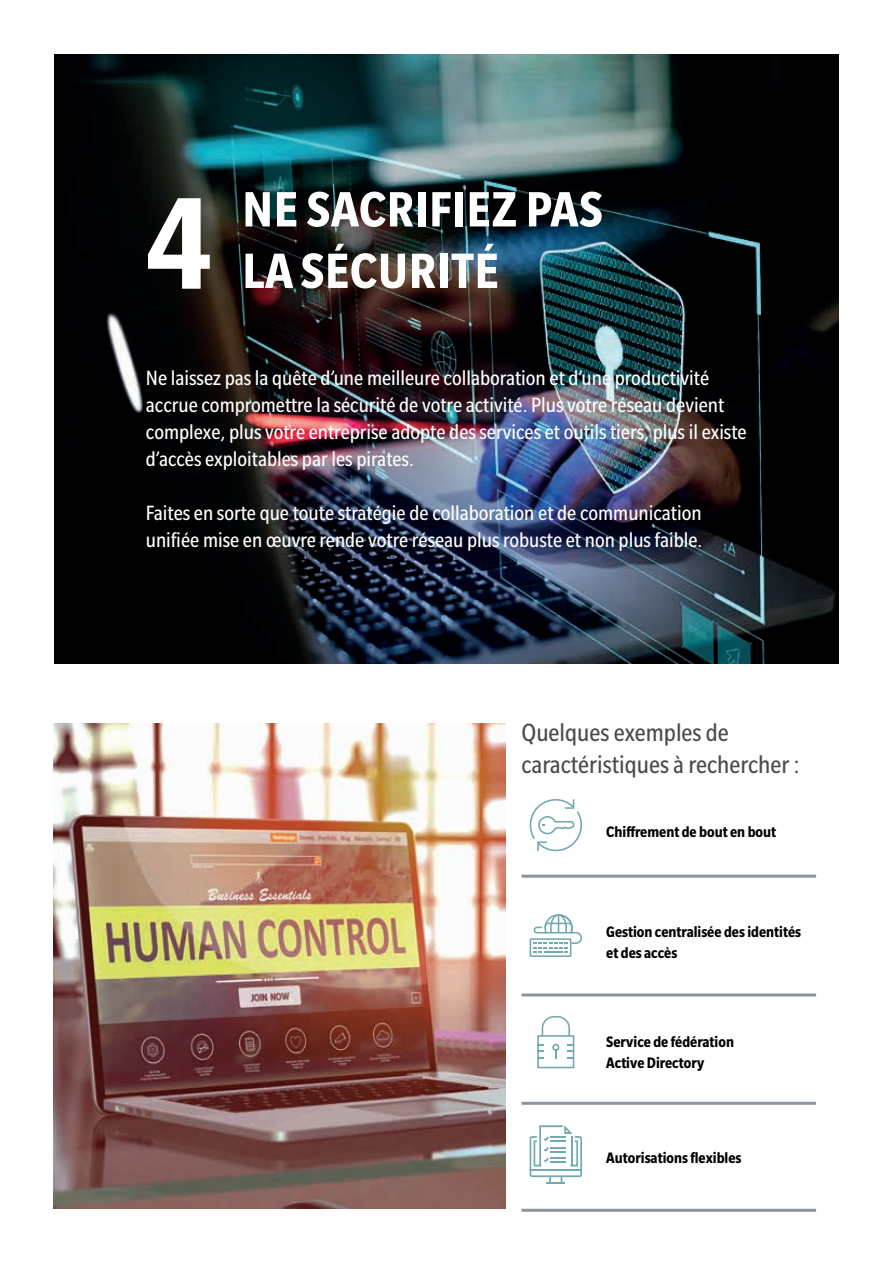
<style>
.page{position:relative;width:893px;height:1263px;background:#fff}
.page>*{position:absolute;margin:0;border:0;box-sizing:border-box;transform-origin:0 0}
.t1{font:700 condensed 142.5px "Slate Pro";color:#fff}
.t2{font:700 condensed 54px "Slate Pro";letter-spacing:.015em;color:#fff}
.t3{font:condensed 27px/32.4px "Slate Pro";color:#4b4c4d}
.t4{font:condensed 22.5px/27px "Slate Pro";color:#fff}
.t5{font:700 condensed 16.5px/21px "Slate Pro";color:#000001}
</style>
<div class="page">
<img style="left:53px;top:723px;width:452px;height:486px">
<img style="left:54px;top:54px;width:785px;height:610px">
<hr style="left:521px;top:875px;width:295px;height:3px;background:#8f959d">
<hr style="left:521px;top:993px;width:295px;height:3px;background:#8f959d">
<hr style="left:521px;top:1209px;width:295px;height:3px;background:#8f959d">
<hr style="left:521px;top:1102px;width:295px;height:3px;background:#8f959d">
<svg style="left:537px;top:1016px;width:37px;height:52px"></svg>
<svg style="left:529px;top:799px;width:53px;height:52px"></svg>
<svg style="left:530px;top:914px;width:52px;height:43px"></svg>
<svg style="left:530px;top:1125px;width:52px;height:59px"></svg>
<h1 class="t1" style="left:146px;top:168px;width:67px">4</h1>
<h2 class="t2" style="left:242px;top:181px;width:362px">NE SACRIFIEZ PAS</h2>
<h2 class="t2" style="left:242px;top:242px;width:258px">LA SÉCURITÉ</h2>
<p class="t4" style="left:146px;top:364px;width:602px">Ne laissez pas la quête d’une meilleure collaboration et d’une productivité accrue compromettre la sécurité de votre activité. Plus votre réseau devient complexe, plus votre entreprise adopte des services et outils tiers, plus il existe d’accès exploitables par les pirates.</p>
<p class="t4" style="left:146px;top:499px;width:558px">Faites en sorte que toute stratégie de collaboration et de communication unifiée mise en œuvre rende votre réseau plus robuste et non plus faible.</p>
<p class="t3" style="left:521px;top:716px;width:280px">Quelques exemples de caractéristiques à rechercher :</p>
<p class="t5" style="left:606px;top:821px;width:171px">Chiffrement de bout en bout</p>
<p class="t5" style="left:606px;top:921px;width:196px">Gestion centralisée des identités et des accès</p>
<p class="t5" style="left:606px;top:1031px;width:129px">Service de fédération<br>Active Directory</p>
<p class="t5" style="left:606px;top:1147px;width:137px">Autorisations flexibles</p>
</div>
